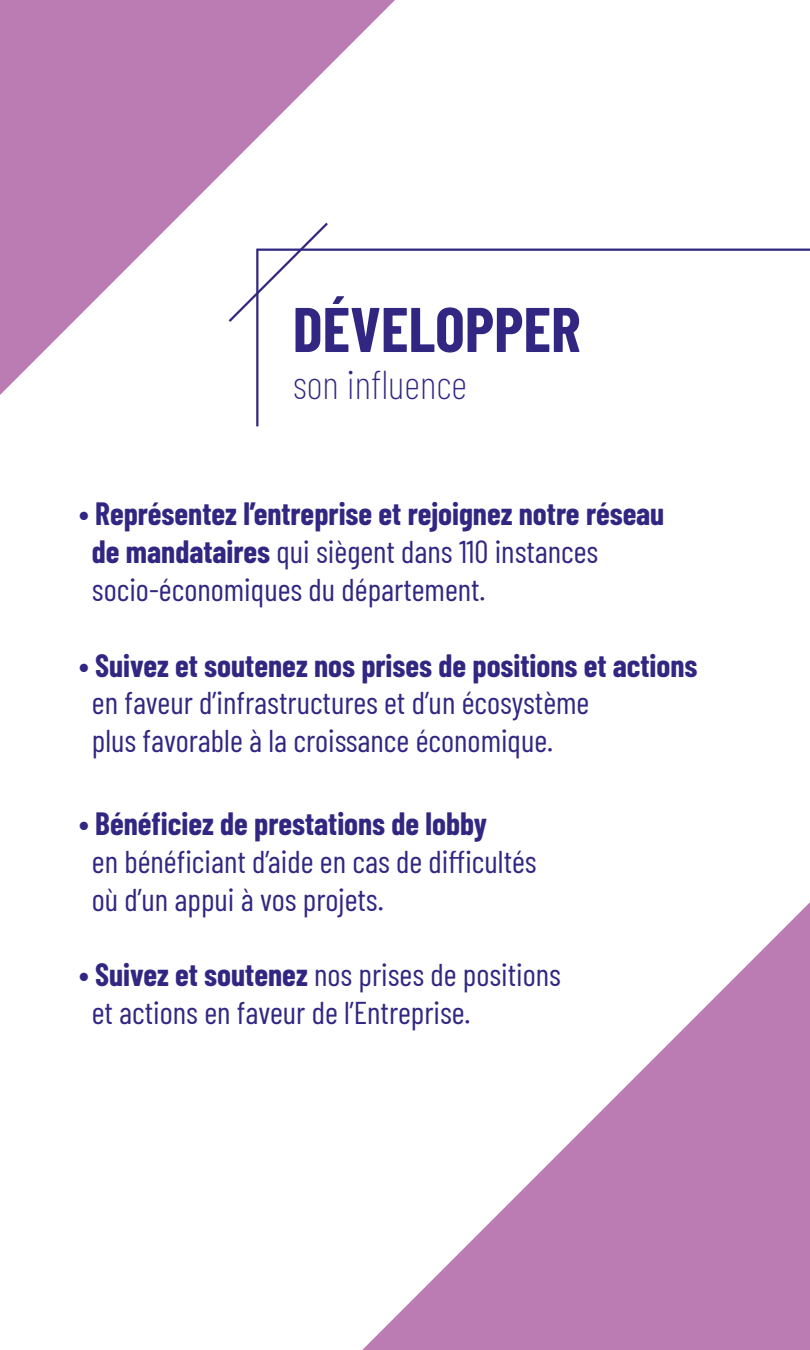
<style>
.page{position:relative;width:810px;height:1350px;background:#fff}
.page>*{position:absolute;margin:0;border:0;box-sizing:border-box;transform-origin:0 0}
.t1{font:700 63px "Barlow Condensed";color:#312783}
.t2{font:200 39.38px "Barlow Condensed";color:#312783}
.t3{font:31.5px/37.8px "Barlow Condensed";color:#312783}
.t4{font:700 31.5px/37.8px "Barlow Condensed";color:#312783}
.s1{font-weight:400}
.s2{font-weight:700}
</style>
<div class="page">
<svg style="left:0;top:0;width:395px;height:395px;fill:#bb7cb3"></svg>
<svg style="left:226px;top:220px;width:104px;height:104px"></svg>
<hr style="left:257px;top:249px;width:553px;height:2px;background:#312783">
<hr style="left:256px;top:249px;width:2px;height:177px;background:#312783">
<svg style="left:362px;top:902px;width:448px;height:448px"></svg>
<h1 class="t1" style="left:293px;top:285px;width:289px">DÉVELOPPER</h1>
<p class="t2" style="left:293px;top:357px;width:176px">son influence</p>
<p class="t4" style="left:92px;top:493px;width:574px;text-indent:-13px">• Représentez l’entreprise et rejoignez notre réseau de mandataires <span class="s1">qui siègent dans 110 instances socio-économiques du département.</span></p>
<p class="t4" style="left:79px;top:645px;width:620px">• Suivez et soutenez nos prises de positions et actions</p>
<p class="t3" style="left:92px;top:682px;width:499px">en faveur d’infrastructures et d’un écosystème plus favorable à la croissance économique.</p>
<p class="t4" style="left:79px;top:803px;width:409px">• Bénéficiez de prestations de lobby</p>
<p class="t3" style="left:92px;top:840px;width:446px">en bénéficiant d’aide en cas de difficultés où d’un appui à vos projets.</p>
<p class="t3" style="left:92px;top:954px;width:471px;text-indent:-13px"><span class="s2">• Suivez et soutenez</span> nos prises de positions et actions en faveur de l’Entreprise.</p>
</div>
